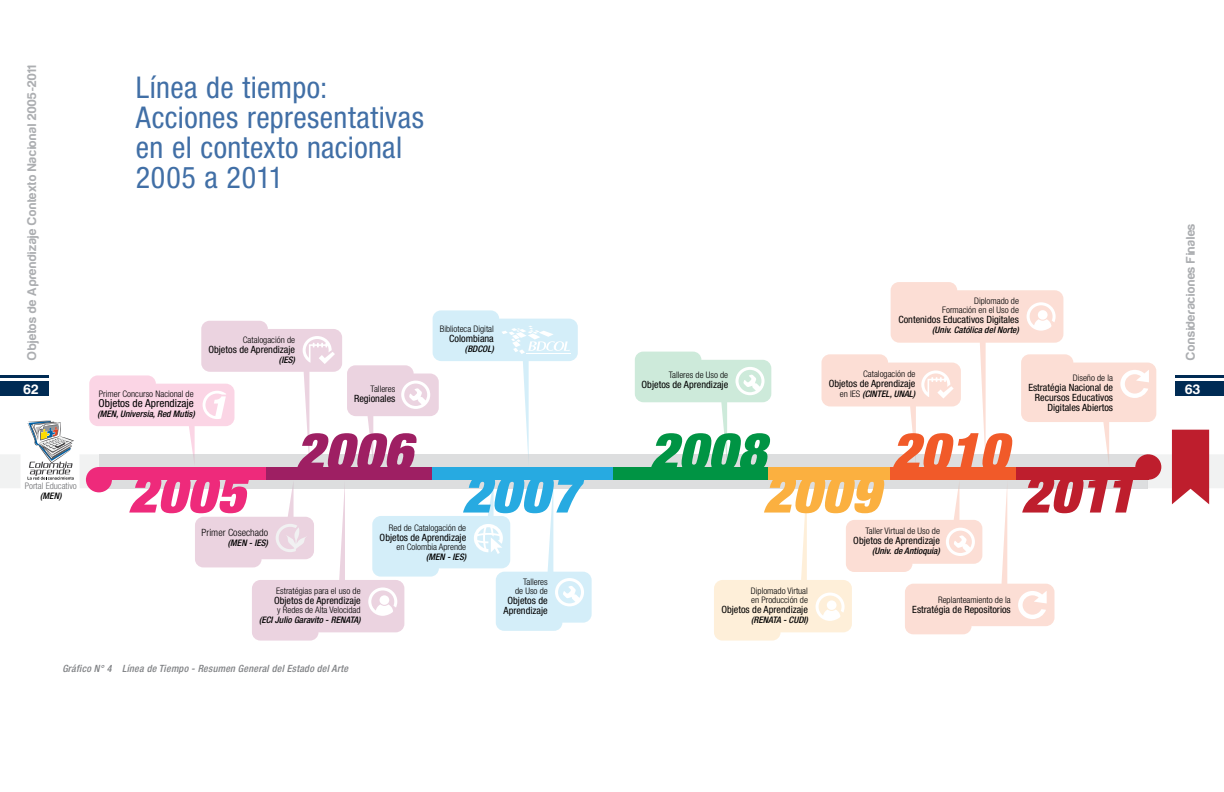
<style>
.page{position:relative;width:1224px;height:792px;background:#fff}
.page>*{position:absolute;margin:0;border:0;box-sizing:border-box;transform-origin:0 0}
.t1{font:italic 900 condensed 52.8px "Helvetica Neue LT Std";color:#ee2a7b}
.t2{font:italic 900 condensed 52.8px "Helvetica Neue LT Std";color:#9e1f63}
.t3{font:italic 900 condensed 52.8px "Helvetica Neue LT Std";color:#fbb040}
.t4{font:italic 900 condensed 52.8px "Helvetica Neue LT Std";color:#f15a29}
.t5{font:italic 900 condensed 52.8px "Helvetica Neue LT Std";color:#27aae1}
.t6{font:italic 900 condensed 52.8px "Helvetica Neue LT Std";color:#009444}
.t7{font:italic 900 condensed 52.8px "Helvetica Neue LT Std";color:#be1e2d}
.Heading_3{font:condensed 30px/30px "Helvetica Neue LT Std";letter-spacing:.015em;color:#416fa6}
.t8{font:700 14px "Harabara";color:#fff}
.pageMarkL{font:700 13px "Harabara";letter-spacing:.035em;color:#acaeb1}
.t9{font:condensed 11px "Helvetica Neue LT Std";color:#000}
.t10{font:condensed 10px/10px "Helvetica Neue LT Std";color:#000;text-align:center}
.t11{font:italic 500 condensed 10px "Helvetica Neue LT Std";letter-spacing:.025em;color:#808285}
.t12{font:300 condensed 10px "Helvetica Neue LT Std";color:#000}
.t13{font:300 condensed 9px/9px "Helvetica Neue LT Std";color:#000;text-align:right}
.t14{font:italic 500 condensed 9px/10px "Helvetica Neue LT Std";color:#000;text-align:right}
.t15{font:300 condensed 9px/10px "Helvetica Neue LT Std";color:#6d6e71;text-align:center}
.s1{font-weight:300;font-style:normal}
.s2{font-weight:500;font-style:italic;color:#000}
.s3{font-weight:500;font-style:italic}
</style>
<div class="page">
<div style="left:0;top:382px;width:48px;height:14px;background:#002b54"></div>
<hr style="left:0;top:375px;width:48px;height:3px;background:#002b54">
<div style="left:1176px;top:382px;width:48px;height:14px;background:#002b54"></div>
<hr style="left:1176px;top:375px;width:48px;height:3px;background:#002b54">
<svg style="left:89px;top:310px;width:489px;height:144px"></svg>
<hr style="left:526px;top:353px;width:45px;height:1px;background:#fff">
<svg style="left:195px;top:488px;width:397px;height:153px"></svg>
<svg style="left:635px;top:352px;width:136px;height:102px"></svg>
<svg style="left:714px;top:488px;width:341px;height:153px"></svg>
<svg style="left:821px;top:282px;width:335px;height:172px"></svg>
<div style="left:1038px;top:310px;width:10px;height:10px;background:#fff;border-radius:50%"></div>
<svg style="left:0;top:454px;width:1224px;height:34px;fill:#f1f2f2"></svg>
<div style="left:99px;top:454px;width:1048px;height:34px;background:#dddedf"></div>
<div style="left:86px;top:467px;width:26px;height:25px;background:#ee2a7b;border-radius:50%"></div>
<div style="left:1135px;top:454px;width:26px;height:26px;background:#be1e2d;border-radius:50%"></div>
<div style="left:99px;top:467px;width:167px;height:13px;background:#ee2a7b"></div>
<div style="left:266px;top:467px;width:167px;height:13px;background:#9e1f63"></div>
<div style="left:767px;top:467px;width:124px;height:13px;background:#fbb040"></div>
<div style="left:890px;top:467px;width:149px;height:13px;background:#f15a29"></div>
<div style="left:433px;top:467px;width:180px;height:13px;background:#27aae1"></div>
<div style="left:613px;top:467px;width:154px;height:13px;background:#009444"></div>
<div style="left:1016px;top:467px;width:132px;height:13px;background:#be1e2d"></div>
<svg style="left:27px;top:421px;width:48px;height:59px"></svg>
<svg style="left:1172px;top:430px;width:37px;height:74px;background:#c43442"></svg>
<h3 class="pageMarkL" style="left:25px;top:360px;width:296px;rotate:-90deg">Objetos de Aprendizaje Contexto Nacional 2005-2011</h3>
<h3 class="t8" style="left:24px;top:382px;width:16px">62</h3>
<h3 class="t8" style="left:1186px;top:382px;width:16px">63</h3>
<p class="Heading_3" style="left:136px;top:72px;width:289px">Línea de tiempo:<br>Acciones representativas en el contexto nacional<br>2005 a 2011</p>
<p class="pageMarkL" style="left:1184px;top:360px;width:138px;rotate:-90deg">Consideraciones Finales</p>
<p class="t13" style="left:942px;top:297px;width:78px">Diplomado de<br>Formación en el Uso de</p>
<p class="t10" style="left:898px;top:315px;width:122px">Contenidos Educativos Digitales</p>
<p class="t14" style="left:932px;top:325px;width:88px">(Univ. Católica del Norte)</p>
<p class="t13" style="left:440px;top:325px;width:56px">Biblioteca Digital</p>
<p class="t10" style="left:449px;top:334px;width:46px">Colombiana</p>
<p class="t14" style="left:465px;top:344px;width:30px">(BDCOL)</p>
<p class="t13" style="left:243px;top:335px;width:54px">Catalogación de</p>
<p class="t10" style="left:208px;top:344px;width:88px">Objetos de Aprendizaje</p>
<p class="t14" style="left:279px;top:355px;width:18px">(IES)</p>
<p class="t13" style="left:863px;top:369px;width:54px">Catalogación de</p>
<p class="t10" style="left:829px;top:378px;width:88px">Objetos de Aprendizaje</p>
<p class="t14" style="left:840px;top:389px;width:77px"><span class="s1">en IES</span> (CINTEL, UNAL)</p>
<p class="t13" style="left:669px;top:370px;width:61px">Talleres de Uso de</p>
<p class="t10" style="left:642px;top:380px;width:88px">Objetos de Aprendizaje</p>
<p class="t13" style="left:1073px;top:374px;width:42px">Diseño de la</p>
<p class="t10" style="left:1028px;top:383px;width:86px;text-align:right">Estratégia Nacional de<br>Recursos Educativos<br>Digitales Abiertos</p>
<p class="t13" style="left:371px;top:385px;width:26px">Talleres</p>
<p class="t10" style="left:354px;top:394px;width:43px">Regionales</p>
<p class="t13" style="left:99px;top:390px;width:96px">Primer Concurso Nacional de</p>
<p class="t9" style="left:99px;top:397px;width:97px">Objetos de Aprendizaje</p>
<p class="t14" style="left:98px;top:409px;width:99px">(MEN, Universia, Red Mutis)</p>
<p class="t15" style="left:25px;top:481px;width:54px">Portal Educativo <span class="s2">(MEN)</span></p>
<p class="t1" style="left:128px;top:460px;width:118px">2005</p>
<p class="t12" style="left:202px;top:527px;width:68px">Primer Cosechado</p>
<p class="t14" style="left:228px;top:538px;width:42px">(MEN - IES)</p>
<p class="t2" style="left:295px;top:418px;width:118px">2006</p>
<p class="t5" style="left:462px;top:460px;width:118px">2007</p>
<p class="t13" style="left:389px;top:523px;width:79px">Red de Catalogación de</p>
<p class="t10" style="left:380px;top:532px;width:88px">Objetos de Aprendizaje</p>
<p class="t13" style="left:396px;top:541px;width:71px;line-height:10px">en Colombia Aprende <span class="s3">(MEN - IES)</span></p>
<p class="t13" style="left:276px;top:586px;width:86px">Estratégias para el uso de</p>
<p class="t10" style="left:274px;top:596px;width:88px">Objetos de Aprendizaje</p>
<p class="t14" style="left:259px;top:605px;width:103px"><span class="s1">y Redes de Alta Velocidad<br></span>(ECI Julio Garavito - RENATA)</p>
<p class="t13" style="left:515px;top:577px;width:34px">Talleres de Uso de</p>
<p class="t10" style="left:503px;top:595px;width:46px">Objetos de<br>Aprendizaje</p>
<p class="t11" style="left:62px;top:663px;width:287px">Gráfico N° 4 Línea de Tiempo - Resumen General del Estado del Arte</p>
<p class="t6" style="left:649px;top:418px;width:118px">2008</p>
<p class="t4" style="left:891px;top:418px;width:118px">2010</p>
<p class="t3" style="left:763px;top:460px;width:118px">2009</p>
<p class="t13" style="left:866px;top:527px;width:76px">Taller Virtual de Uso de</p>
<p class="t10" style="left:853px;top:536px;width:88px">Objetos de Aprendizaje</p>
<p class="t14" style="left:872px;top:546px;width:69px">(Univ. de Antioquia)</p>
<p class="t7" style="left:1021px;top:460px;width:114px">2011</p>
<p class="t13" style="left:751px;top:586px;width:58px;text-align:left">Diplomado Virtual en Producción de</p>
<p class="t10" style="left:721px;top:605px;width:88px">Objetos de Aprendizaje</p>
<p class="t14" style="left:751px;top:615px;width:58px">(RENATA - CUDI)</p>
<p class="t13" style="left:938px;top:595px;width:74px">Replanteamiento de la</p>
<p class="t10" style="left:912px;top:604px;width:100px">Estratégia de Repositorios</p>
</div>
